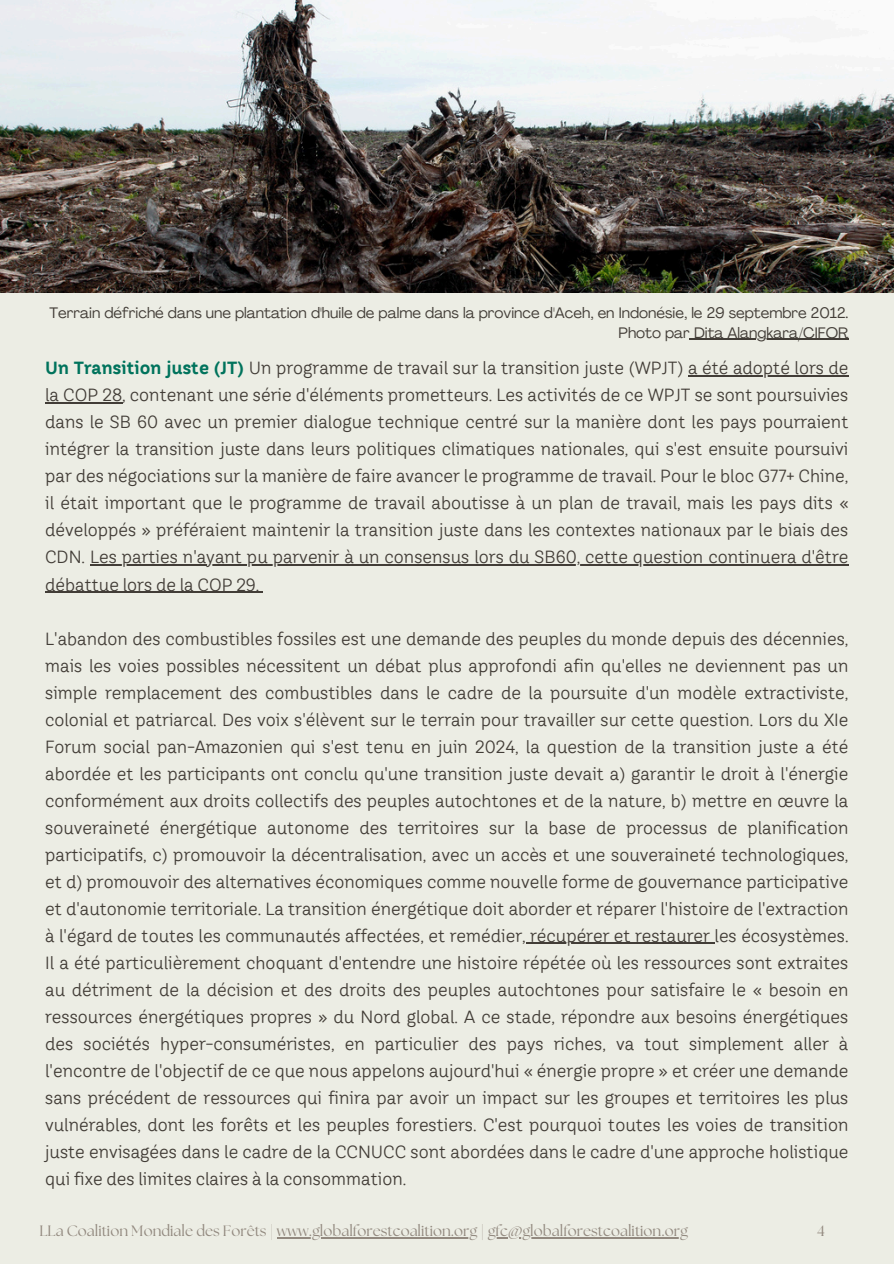
<style>
.page{position:relative;width:894px;height:1264px;background:#fff}
.page>*{position:absolute;margin:0;border:0;box-sizing:border-box;transform-origin:0 0}
.t1{font:17.55px/27px "TT Hazelnuts";color:#423d37;text-align:justify}
.t2{font:15px/20.2px "Agrandir";color:#423d37;text-align:right}
.t3{font:15px "The Seasons";color:#92897f}
.s1{font-weight:700;color:#00735c}
</style>
<div class="page">
<div style="left:0;top:0;width:893px;height:1263px;background:#ecede4"></div>
<hr style="left:688px;top:375px;width:160px;height:1px;background:#423d37">
<hr style="left:45px;top:402px;width:77px;height:1px;background:#423d37">
<hr style="left:90px;top:564px;width:758px;height:1px;background:#423d37">
<hr style="left:45px;top:591px;width:214px;height:1px;background:#423d37">
<hr style="left:525px;top:942px;width:189px;height:1px;background:#423d37">
<img style="left:0;top:0;width:893px;height:292px">
<hr style="left:693px;top:339px;width:155px;height:1px;background:#423d37">
<hr style="left:277px;top:1237px;width:200px;height:1px;background:#92897f">
<hr style="left:487px;top:1237px;width:200px;height:1px;background:#92897f">
<p class="t2" style="left:50px;top:303px;width:800px">Terrain défriché dans une plantation d'huile de palme dans la province d'Aceh, en Indonésie, le 29 septembre 2012.<br>Photo par Dita Alangkara/CIFOR</p>
<p class="t1" style="left:45px;top:354px;width:804px"><span class="s1">Un Transition juste (JT)</span> Un programme de travail sur la transition juste (WPJT) a été adopté lors de</p>
<p class="t1" style="left:45px;top:381px;width:804px">la COP 28, contenant une série d'éléments prometteurs. Les activités de ce WPJT se sont poursuivies dans le SB 60 avec un premier dialogue technique centré sur la manière dont les pays pourraient intégrer la transition juste dans leurs politiques climatiques nationales, qui s'est ensuite poursuivi par des négociations sur la manière de faire avancer le programme de travail. Pour le bloc G77+ Chine, il était important que le programme de travail aboutisse à un plan de travail, mais les pays dits « développés » préféraient maintenir la transition juste dans les contextes nationaux par le biais des CDN. Les parties n'ayant pu parvenir à un consensus lors du SB60, cette question continuera d'être</p>
<h1 class="t1" style="left:45px;top:570px;width:216px">débattue lors de la COP 29.</h1>
<h1 class="t1" style="left:45px;top:624px;width:804px">L'abandon des combustibles fossiles est une demande des peuples du monde depuis des décennies, mais les voies possibles nécessitent un débat plus approfondi afin qu'elles ne deviennent pas un simple remplacement des combustibles dans le cadre de la poursuite d'un modèle extractiviste, colonial et patriarcal. Des voix s'élèvent sur le terrain pour travailler sur cette question. Lors du XIe Forum social pan-Amazonien qui s'est tenu en juin 2024, la question de la transition juste a été abordée et les participants ont conclu qu'une transition juste devait a) garantir le droit à l'énergie conformément aux droits collectifs des peuples autochtones et de la nature, b) mettre en œuvre la souveraineté énergétique autonome des territoires sur la base de processus de planification participatifs, c) promouvoir la décentralisation, avec un accès et une souveraineté technologiques, et d) promouvoir des alternatives économiques comme nouvelle forme de gouvernance participative et d'autonomie territoriale. La transition énergétique doit aborder et réparer l'histoire de l'extraction</h1>
<h1 class="t1" style="left:45px;top:921px;width:804px">à l'égard de toutes les communautés affectées, et remédier, récupérer et restaurer les écosystèmes.</h1>
<p class="t1" style="left:45px;top:948px;width:804px">Il a été particulièrement choquant d'entendre une histoire répétée où les ressources sont extraites au détriment de la décision et des droits des peuples autochtones pour satisfaire le « besoin en ressources énergétiques propres » du Nord global. A ce stade, répondre aux besoins énergétiques des sociétés hyper-consuméristes, en particulier des pays riches, va tout simplement aller à l'encontre de l'objectif de ce que nous appelons aujourd'hui « énergie propre » et créer une demande sans précédent de ressources qui finira par avoir un impact sur les groupes et territoires les plus vulnérables, dont les forêts et les peuples forestiers. C'est pourquoi toutes les voies de transition juste envisagées dans le cadre de la CCNUCC sont abordées dans le cadre d'une approche holistique qui fixe des limites claires à la consommation.</p>
<p class="t3" style="left:39px;top:1224px;width:649px">LLa Coalition Mondiale des Forêts | www.globalforestcoalition.org | gfc@globalforestcoalition.org</p>
<p class="t3" style="left:816px;top:1224px;width:9px">4</p>
</div>
